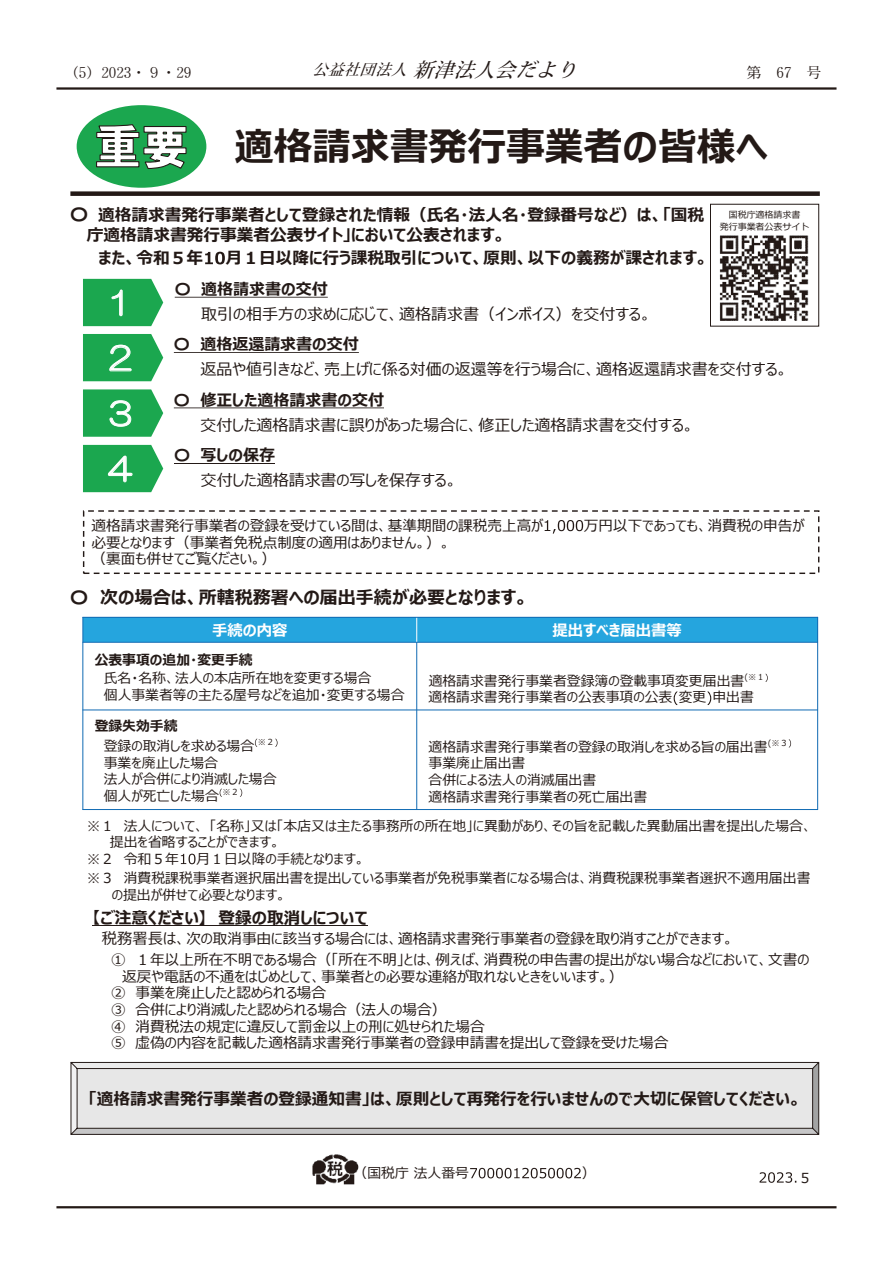
<style>
.page{position:relative;width:893px;height:1263px;background:#fff}
.page>*{position:absolute;margin:0;border:0;box-sizing:border-box;transform-origin:0 0}
.t1{font:700 38.85px "Meiryo UI";color:#231916}
.t2{font:31.95px/55.5px "HG Maru Gothic MPRO";color:#fff}
.t3{font:italic 500 19.5px "Koz Min Std";color:#231916}
.t4{font:700 18px "Meiryo UI";color:#231916}
.t5{font:700 16.65px/23.7px "Meiryo UI";color:#231916}
.t6{font:16.05px "Meiryo UI";color:#231916}
.t7{font:700 16.05px "Meiryo UI";color:#231916}
.t8{font:700 15.3px "Meiryo UI";color:#fff}
.t9{font:15px "DFHS Mincho W3 WIN RKSJ H";color:#231916}
.t10{font:italic 500 15px "Koz Min Std";color:#231916}
.t11{font:14.7px/16.6px "Meiryo UI";color:#231916}
.t12{font:13.8px/16.6px "Meiryo UI";color:#231916}
.t13{font:700 13.8px "Meiryo UI";color:#231916}
.t14{font:9px/12.5px "Meiryo";color:#231916;text-align:center}
.t15{font:8.4px "Meiryo UI";color:#231916}
.s1{font-size:15.3px}
</style>
<div class="page">
<div style="left:77px;top:105px;width:129px;height:83px;background:#1ba74f;border-radius:50%"></div>
<svg style="left:96px;top:124px;width:91px;height:45px"></svg>
<div style="left:70px;top:191px;width:750px;height:5px;background:#231916"></div>
<svg style="left:205px;top:252px;width:20px;height:12px"></svg>
<svg style="left:545px;top:520px;width:38px;height:14px"></svg>
<div style="left:83px;top:617px;width:334px;height:25px;background:#25a5de"></div>
<div style="left:417px;top:617px;width:401px;height:25px;background:#25a5de"></div>
<svg style="left:416px;top:618px;width:1px;height:24px"></svg>
<hr style="left:416px;top:642px;width:1px;height:168px;background:#106ab3">
<hr style="left:82px;top:642px;width:736px;height:1px;background:#106ab3">
<hr style="left:82px;top:710px;width:736px;height:1px;background:#106ab3">
<hr style="left:82px;top:617px;width:1px;height:193px;background:#106ab3">
<hr style="left:817px;top:617px;width:1px;height:193px;background:#106ab3">
<hr style="left:82px;top:617px;width:736px;height:1px;background:#106ab3">
<hr style="left:82px;top:809px;width:736px;height:1px;background:#106ab3">
<svg style="left:765px;top:674px;width:3px;height:8px"></svg>
<svg style="left:674px;top:691px;width:4px;height:14px"></svg>
<svg style="left:707px;top:691px;width:4px;height:14px"></svg>
<svg style="left:275px;top:739px;width:3px;height:8px"></svg>
<hr style="left:92px;top:925px;width:115px;height:1px;background:#231916">
<hr style="left:218px;top:925px;width:150px;height:1px;background:#231916">
<svg style="left:181px;top:854px;width:14px;height:10px"></svg>
<svg style="left:175px;top:297px;width:153px;height:1px"></svg>
<svg style="left:174px;top:352px;width:185px;height:1px"></svg>
<svg style="left:174px;top:407px;width:210px;height:1px"></svg>
<hr style="left:174px;top:463px;width:101px;height:1px;background:#231916">
<div style="left:710px;top:204px;width:109px;height:122px;border:1px solid #231916"></div>
<svg style="left:83px;top:334px;width:80px;height:47px"></svg>
<svg style="left:83px;top:279px;width:80px;height:47px"></svg>
<svg style="left:83px;top:389px;width:80px;height:48px"></svg>
<svg style="left:83px;top:445px;width:80px;height:47px"></svg>
<img style="left:719px;top:235px;width:90px;height:86px">
<svg style="left:470px;top:1168px;width:111px;height:10px"></svg>
<svg style="left:760px;top:1172px;width:36px;height:11px"></svg>
<svg style="left:70px;top:1061px;width:750px;height:74px"></svg>
<img style="left:312px;top:1154px;width:47px;height:31px">
<hr style="left:56px;top:1206px;width:780px;height:2px;background:#231916">
<hr style="left:56px;top:87px;width:780px;height:3px;background:#231916">
<p class="t9" style="left:64px;top:64px;width:129px">（）5 2023・９・29</p>
<h3 class="t3" style="left:413px;top:58px;width:173px">新津法人会だより</h3>
<p class="t10" style="left:312px;top:60px;width:102px">公益社団法人</p>
<p class="t9" style="left:746px;top:64px;width:77px">第　67　号</p>
<h1 class="t1" style="left:235px;top:120px;width:535px">適格請求書発行事業者の皆様へ</h1>
<p class="t5" style="left:98px;top:204px;width:608px">適格請求書発行事業者として登録された情報（氏名・法人名・登録番号など）は、「国税</p>
<h3 class="t4" style="left:70px;top:202px;width:19px">〇</h3>
<p class="t5" style="left:226px;top:223px;width:484px;text-indent:-139px">庁適格請求書発行事業者公表サイト」において公表されます。<br>月１日以降に行う課税取引について、原則、以下の義務が課されます。</p>
<p class="t5" style="left:98px;top:247px;width:106px">また、令和５年</p>
<p class="t14" style="left:720px;top:208px;width:91px">国税庁適格請求書<br>発行事業者公表サイト</p>
<h2 class="t2" style="left:104px;top:275px;width:33px">１</h2>
<h2 class="t2" style="left:104px;top:330px;width:33px">２</h2>
<h2 class="t2" style="left:104px;top:386px;width:33px">３<br>４</h2>
<p class="t7" style="left:175px;top:278px;width:17px">〇</p>
<p class="t7" style="left:174px;top:333px;width:17px">〇</p>
<p class="t7" style="left:174px;top:389px;width:17px">〇</p>
<p class="t7" style="left:174px;top:444px;width:17px">〇</p>
<p class="t7" style="left:201px;top:278px;width:128px">適格請求書の交付</p>
<p class="t6" style="left:201px;top:303px;width:452px">取引の相手方の求めに応じて、適格請求書（インボイス）を交付する。</p>
<p class="t7" style="left:200px;top:333px;width:160px">適格返還請求書の交付</p>
<p class="t6" style="left:201px;top:358px;width:589px">返品や値引きなど、売上げに係る対価の返還等を行う場合に、適格返還請求書を交付する。</p>
<p class="t7" style="left:200px;top:389px;width:185px">修正した適格請求書の交付</p>
<p class="t6" style="left:201px;top:414px;width:496px">交付した適格請求書に誤りがあった場合に、修正した適格請求書を交付する。</p>
<p class="t7" style="left:201px;top:444px;width:76px">写しの保存</p>
<p class="t6" style="left:201px;top:469px;width:258px">交付した適格請求書の写しを保存する。</p>
<p class="t11" style="left:91px;top:518px;width:453px">適格請求書発行事業者の登録を受けている間は、基準期間の課税売上高が必要となります（事業者免税点制度の適用はありません。(。<br>（裏面も併せてご覧ください。(</p>
<h3 class="t4" style="left:100px;top:585px;width:429px">次の場合は、所轄税務署への届出手続が必要となります。</h3>
<h3 class="t4" style="left:70px;top:585px;width:19px">〇</h3>
<p class="t11" style="left:584px;top:518px;width:222px">万円以下であっても、消費税の申告が</p>
<p class="t8" style="left:212px;top:620px;width:77px">手続の内容</p>
<p class="t13" style="left:95px;top:650px;width:160px">公表事項の追加・変更手続</p>
<p class="t12" style="left:104px;top:671px;width:302px">氏名・名称、法人の本店所在地を変更する場合<br>個人事業者等の主たる屋号などを追加・変更する場合</p>
<p class="t15" style="left:744px;top:671px;width:22px">※) １</p>
<p class="t8" style="left:553px;top:620px;width:131px">提出すべき届出書等</p>
<p class="t12" style="left:679px;top:674px;width:77px;line-height:16.2px;text-indent:-250px">適格請求書発行事業者登録簿の登載事項変更届出書変更申出書</p>
<p class="t12" style="left:429px;top:690px;width:245px">適格請求書発行事業者の公表事項の公表</p>
<p class="t13" style="left:95px;top:716px;width:84px">登録失効手続</p>
<p class="t15" style="left:258px;top:736px;width:18px">※２</p>
<p class="t12" style="left:104px;top:738px;width:174px">登録の取消しを求める場合<br>事業を廃止した場合<br>法人が合併により消滅した場合</p>
<p class="t15" style="left:223px;top:786px;width:18px">※２</p>
<p class="t12" style="left:104px;top:788px;width:117px">個人が死亡した場合</p>
<p class="t15" style="left:768px;top:737px;width:22px">※) ３</p>
<p class="t12" style="left:429px;top:739px;width:340px">適格請求書発行事業者の登録の取消しを求める旨の届出書事業廃止届出書<br>合併による法人の消滅届出書<br>適格請求書発行事業者の死亡届出書</p>
<p class="t12" style="left:124px;top:818px;width:690px">法人について、「名称」又は「本店又は主たる事務所の所在地」に異動があり、その旨を記載した異動届出書を提出した場合、</p>
<p class="t12" style="left:87px;top:818px;width:29px">※１</p>
<p class="t12" style="left:110px;top:835px;width:172px">提出を省略することができます。</p>
<p class="t12" style="left:196px;top:851px;width:170px">月１日以降の手続となります。</p>
<p class="t12" style="left:124px;top:851px;width:57px">令和５年</p>
<p class="t12" style="left:87px;top:851px;width:29px">※２</p>
<p class="t12" style="left:124px;top:871px;width:688px">消費税課税事業者選択届出書を提出している事業者が免税事業者になる場合は、消費税課税事業者選択不適用届出書</p>
<p class="t12" style="left:112px;top:871px;width:176px;text-indent:-25px">※３<br>の提出が併せて必要となります。</p>
<p class="t5" style="left:92px;top:907px;width:117px">【ご注意ください】</p>
<p class="t11" style="left:135px;top:929px;width:675px;line-height:21px;text-indent:-34px"><span class="s1">税務署長は、</span>次の取消事由に該当する場合には、適格請求書発行事業者の登録を取り消すことができます。<br>１年以上所在不明である場合（「所在不明」とは、例えば、消費税の申告書の提出がない場合などにおいて、文書の</p>
<p class="t5" style="left:218px;top:907px;width:151px">登録の取消しについて</p>
<p class="t11" style="left:111px;top:952px;width:16px">①</p>
<p class="t11" style="left:122px;top:969px;width:503px">返戻や電話の不通をはじめとして、事業者との必要な連絡が取れないときをいいます。(</p>
<p class="t11" style="left:135px;top:985px;width:192px">事業を廃止したと認められる場合</p>
<p class="t11" style="left:111px;top:985px;width:16px">②</p>
<p class="t11" style="left:111px;top:1002px;width:16px">③</p>
<p class="t11" style="left:135px;top:1002px;width:312px">合併により消滅したと認められる場合（法人の場合(</p>
<p class="t11" style="left:111px;top:1019px;width:16px">④</p>
<p class="t11" style="left:135px;top:1019px;width:351px">消費税法の規定に違反して罰金以上の刑に処せられた場合</p>
<p class="t11" style="left:111px;top:1035px;width:16px">⑤</p>
<p class="t11" style="left:135px;top:1035px;width:534px">虚偽の内容を記載した適格請求書発行事業者の登録申請書を提出して登録を受けた場合</p>
<p class="t5" style="left:88px;top:1088px;width:714px">「適格請求書発行事業者の登録通知書は」 、原則として再発行を行いませんので大切に保管してください。</p>
<p class="t12" style="left:354px;top:1165px;width:117px">（国税庁法人番号</p>
<p class="t12" style="left:582px;top:1165px;width:15px">(</p>
<p class="t12" style="left:798px;top:1170px;width:15px">５</p>
</div>
